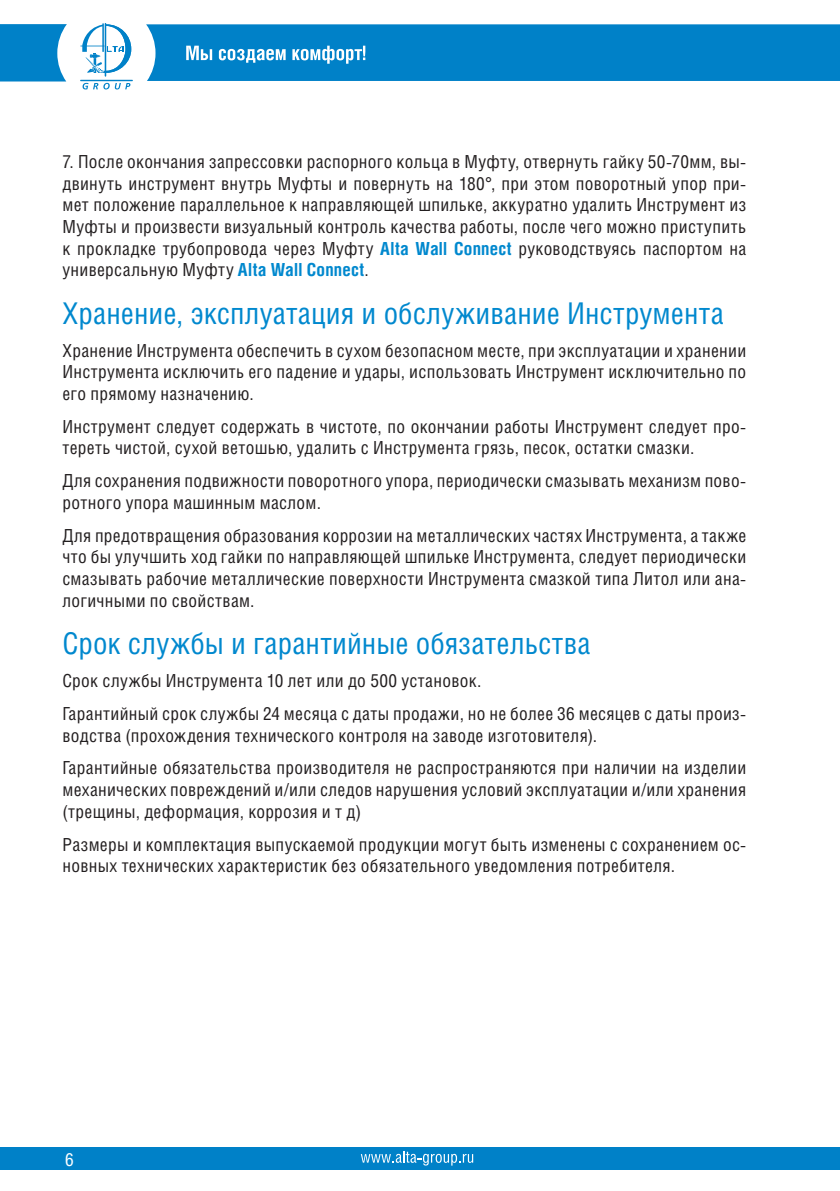
<style>
.page{position:relative;width:840px;height:1191px;background:#fff}
.page>*{position:absolute;margin:0;border:0;box-sizing:border-box;transform-origin:0 0}
.t1{font:30px "Helios Cond";letter-spacing:.005em;color:#0088ce}
.t2{font:18px/21.6px "Helios Cond";letter-spacing:.02em;color:#231f20;text-align:justify}
.t3{font:18px "Helios Cond";color:#fff}
.s1{font-weight:700;color:#0088ce}
</style>
<div class="page">
<svg style="left:80px;top:23px;width:51px;height:54px"></svg>
<hr style="left:80px;top:80px;width:53px;height:1px;background:#0081c8">
<svg style="left:82px;top:83px;width:48px;height:6px"></svg>
<svg style="left:0;top:24px;width:67px;height:57px;background:#1a8dcd"></svg>
<div style="left:146px;top:24px;width:693px;height:57px;background:#0081c8"></div>
<div style="left:0;top:1147px;width:839px;height:23px;background:#0081c8"></div>
<svg style="left:360px;top:1151px;width:113px;height:14px"></svg>
<p class="t2" style="left:62px;top:151px;width:685px">7. После окончания запрессовки распорного кольца в Муфту, отвернуть гайку 50-70мм, вы&shy;двинуть инструмент внутрь Муфты и повернуть на 180°, при этом поворотный упор при&shy;мет положение параллельное к направляющей шпильке, аккуратно удалить Инструмент из Муфты и произвести визуальный контроль качества работы, после чего можно приступить к прокладке трубопровода через Муфту <span class="s1">Alta Wall Connect</span> руководствуясь паспортом на универсальную Муфту <span class="s1">Alta Wall Connect</span>.</p>
<p class="t1" style="left:62px;top:295px;width:662px">Хранение, эксплуатация и обслуживание Инструмента</p>
<p class="t2" style="left:62px;top:339px;width:685px">Хранение Инструмента обеспечить в сухом безопасном месте, при эксплуатации и хранении Инструмента исключить его падение и удары, использовать Инструмент исключительно по его прямому назначению.</p>
<p class="t2" style="left:62px;top:415px;width:685px">Инструмент следует содержать в чистоте, по окончании работы Инструмент следует про&shy;тереть чистой, сухой ветошью, удалить с Инструмента грязь, песок, остатки смазки.</p>
<p class="t2" style="left:62px;top:470px;width:685px">Для сохранения подвижности поворотного упора, периодически смазывать механизм пово&shy;ротного упора машинным маслом.</p>
<p class="t2" style="left:62px;top:524px;width:685px">Для предотвращения образования коррозии на металлических частях Инструмента, а также что бы улучшить ход гайки по направляющей шпильке Инструмента, следует периодически смазывать рабочие металлические поверхности Инструмента смазкой типа Литол или ана&shy;логичными по свойствам.</p>
<p class="t1" style="left:62px;top:625px;width:529px">Срок службы и гарантийные обязательства</p>
<p class="t2" style="left:62px;top:669px;width:420px">Срок службы Инструмента 10 лет или до 500 установок.</p>
<p class="t2" style="left:62px;top:702px;width:685px">Гарантийный срок службы 24 месяца с даты продажи, но не более 36 месяцев с даты произ&shy;водства (прохождения технического контроля на заводе изготовителя).</p>
<p class="t2" style="left:62px;top:757px;width:685px">Гарантийные обязательства производителя не распространяются при наличии на изделии механических повреждений и/или следов нарушения условий эксплуатации и/или хранения (трещины, деформация, коррозия и т д)</p>
<p class="t2" style="left:62px;top:833px;width:685px">Размеры и комплектация выпускаемой продукции могут быть изменены с сохранением ос&shy;новных технических характеристик без обязательного уведомления потребителя.</p>
<p class="t3" style="left:65px;top:1148px;width:10px">6</p>
</div>
